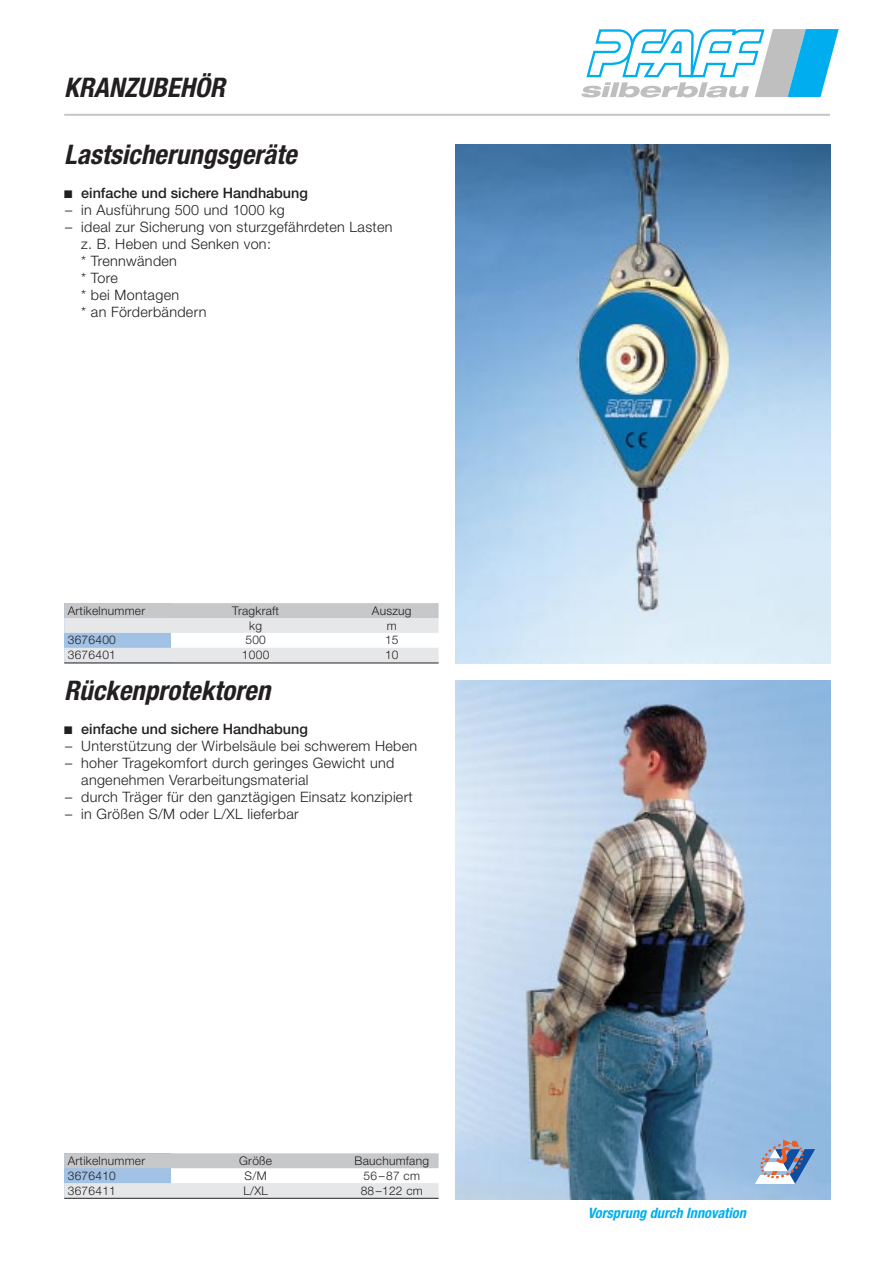
<style>
.page{position:relative;width:893px;height:1263px;background:#fff}
.page>*{position:absolute;margin:0;border:0;box-sizing:border-box;transform-origin:0 0}
.t1{font:italic 700 condensed 27px "Helvetica Neue";color:#231f20}
.t2{font:300 14.4px/17px "Helvetica Neue";letter-spacing:.02em;color:#231f20}
.t3{font:500 14.4px "Helvetica Neue";color:#231f20}
.t4{font:italic 700 condensed 14.4px "Helvetica Neue";color:#00aeef}
.t5{font:300 12px "Helvetica Neue";letter-spacing:.02em;color:#231f20}
</style>
<div class="page">
<svg style="left:581px;top:29px;width:257px;height:69px"></svg>
<div style="left:728px;top:35px;width:9px;height:5px;background:#fff"></div>
<hr style="left:64px;top:114px;width:766px;height:2px;background:#c7c8ca">
<img style="left:455px;top:145px;width:375px;height:518px">
<img style="left:455px;top:680px;width:375px;height:519px">
<svg style="left:754px;top:1140px;width:61px;height:44px"></svg>
<div style="left:64px;top:603px;width:106px;height:59px;background:#a1c1e5"></div>
<div style="left:64px;top:1153px;width:106px;height:45px;background:#a1c1e5"></div>
<div style="left:64px;top:603px;width:374px;height:15px;background:#c7c8ca"></div>
<div style="left:64px;top:618px;width:374px;height:15px;background:#e6e7e9"></div>
<div style="left:64px;top:648px;width:374px;height:15px;background:#e6e7e9"></div>
<hr style="left:64px;top:663px;width:374px;height:1px;background:#231f20">
<div style="left:64px;top:1153px;width:374px;height:15px;background:#c7c8ca"></div>
<div style="left:64px;top:1183px;width:374px;height:15px;background:#e6e7e9"></div>
<hr style="left:64px;top:1198px;width:374px;height:1px;background:#231f20">
<h1 class="t1" style="left:64px;top:78px;width:167px">KRANZUBEHÖR</h1>
<h1 class="t1" style="left:64px;top:145px;width:239px">Lastsicherungsgeräte</h1>
<p class="t3" style="left:64px;top:188px;width:245px">■ einfache und sichere Handhabung</p>
<p class="t2" style="left:65px;top:203px;width:221px">– in Ausführung 500 und 1000 kg</p>
<p class="t2" style="left:81px;top:220px;width:313px;text-indent:-16px">– ideal zur Sicherung von sturzgefährdeten Lasten z. B. Heben und Senken von:<br>* Trennwänden<br>* Tore<br>* bei Montagen<br>* an Förderbändern</p>
<p class="t5" style="left:68px;top:606px;width:79px">Artikelnummer</p>
<p class="t5" style="left:232px;top:606px;width:48px">Tragkraft</p>
<p class="t5" style="left:372px;top:606px;width:41px">Auszug</p>
<p class="t5" style="left:249px;top:621px;width:14px">kg</p>
<p class="t5" style="left:387px;top:621px;width:11px">m</p>
<p class="t5" style="left:68px;top:636px;width:50px">3676400</p>
<p class="t5" style="left:245px;top:636px;width:22px">500</p>
<p class="t5" style="left:385px;top:636px;width:15px">15</p>
<p class="t5" style="left:68px;top:651px;width:50px">3676401</p>
<p class="t5" style="left:242px;top:651px;width:29px">1000</p>
<p class="t5" style="left:385px;top:651px;width:15px">10</p>
<h1 class="t1" style="left:64px;top:680px;width:213px">Rückenprotektoren</h1>
<p class="t3" style="left:64px;top:723px;width:245px">■ einfache und sichere Handhabung</p>
<p class="t2" style="left:65px;top:738px;width:353px">– Unterstützung der Wirbelsäule bei schwerem Heben</p>
<p class="t2" style="left:81px;top:755px;width:315px;text-indent:-16px">– hoher Tragekomfort durch geringes Gewicht und angenehmen Verarbeitungsmaterial</p>
<p class="t2" style="left:65px;top:789px;width:349px">– durch Träger für den ganztägigen Einsatz konzipiert</p>
<p class="t2" style="left:65px;top:806px;width:235px">– in Größen S/M oder L/XL lieferbar</p>
<p class="t5" style="left:68px;top:1156px;width:79px">Artikelnummer</p>
<p class="t5" style="left:239px;top:1156px;width:34px">Größe</p>
<p class="t5" style="left:354px;top:1156px;width:76px">Bauchumfang</p>
<p class="t5" style="left:68px;top:1171px;width:50px">3676410</p>
<p class="t5" style="left:245px;top:1171px;width:23px">S/M</p>
<p class="t5" style="left:363px;top:1171px;width:58px">56–87 cm</p>
<p class="t5" style="left:68px;top:1186px;width:50px">3676411</p>
<p class="t5" style="left:243px;top:1186px;width:26px">L/XL</p>
<p class="t5" style="left:361px;top:1186px;width:64px">88–122 cm</p>
<p class="t4" style="left:587px;top:1207px;width:162px">Vorsprung durch Innovation</p>
</div>
